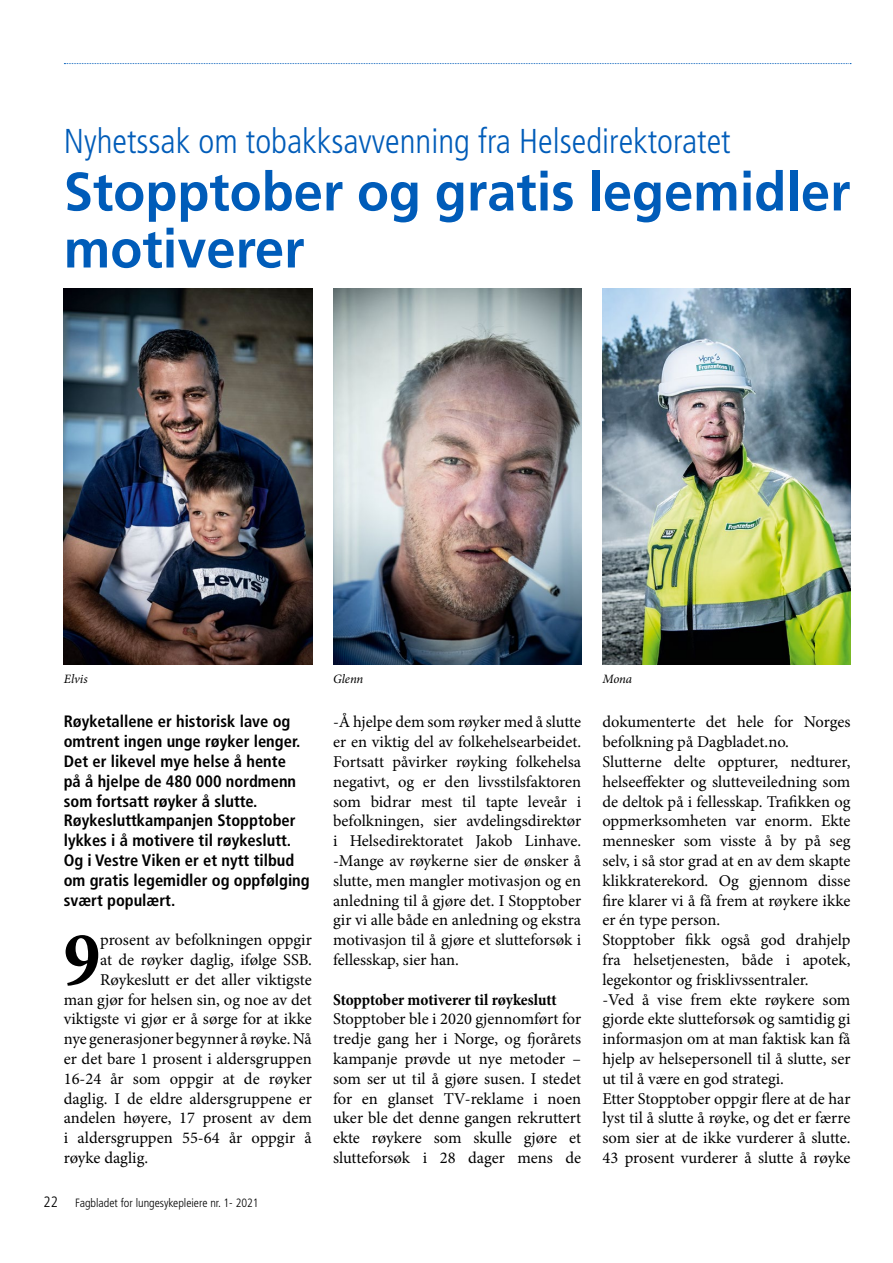
<style>
.page{position:relative;width:893px;height:1263px;background:#fff}
.page>*{position:absolute;margin:0;border:0;box-sizing:border-box;transform-origin:0 0}
.t1{font:700 condensed 78.15px "Minion Pro";color:#000}
.t2{font:700 54px/57px "Frutiger LT Std";color:#005cb9}
.t3{font:300 condensed 34.5px "Frutiger LT Std";color:#005cb9}
.t4{font:16.5px/19.8px "Minion Pro";color:#000;text-align:justify}
.t5{font:700 condensed 16.5px/19.8px "Frutiger LT Std";color:#000}
.t6{font:700 condensed 16.5px "Minion Pro";letter-spacing:-.005em;color:#000}
.t7{font:300 condensed 15px "Frutiger LT Std";color:#000}
.t8{font:italic 12.75px "Minion Pro";letter-spacing:-.005em;color:#000}
.t9{font:300 condensed 12px "Frutiger LT Std";color:#000}
</style>
<div class="page">
<svg style="left:64px;top:63px;width:787px;height:1px"></svg>
<img style="left:64px;top:288px;width:248px;height:376px">
<img style="left:333px;top:288px;width:248px;height:376px">
<img style="left:603px;top:288px;width:248px;height:376px">
<h3 class="t3" style="left:64px;top:122px;width:668px">Nyhetssak om tobakksavvenning fra Helsedirektoratet</h3>
<h2 class="t2" style="left:64px;top:163px;width:788px">Stopptober og gratis legemidler motiverer</h2>
<p class="t8" style="left:64px;top:670px;width:25px">Elvis</p>
<p class="t8" style="left:333px;top:670px;width:32px">Glenn</p>
<p class="t8" style="left:603px;top:670px;width:31px">Mona</p>
<p class="t5" style="left:64px;top:712px;width:247px">Røyketallene er historisk lave og omtrent ingen unge røyker lenger.<br>Det er likevel mye helse å hente<br>på å hjelpe de 480 000 nordmenn som fortsatt røyker å slutte.<br>Røykesluttkampanjen Stopptober lykkes i å motivere til røykeslutt.<br>Og i Vestre Viken er et nytt tilbud om gratis legemidler og oppfølging svært populært.</p>
<h1 class="t1" style="left:64px;top:906px;width:38px">9</h1>
<p class="t4" style="left:100px;top:930px;width:213px">prosent av befolkningen oppgir</p>
<p class="t4" style="left:100px;top:950px;width:213px">at de røyker daglig, ifølge SSB.</p>
<p class="t4" style="left:100px;top:970px;width:213px">Røykeslutt er det aller viktigste</p>
<p class="t4" style="left:64px;top:989px;width:250px">man gjør for helsen sin, og noe av det</p>
<p class="t4" style="left:64px;top:1009px;width:250px">viktigste vi gjør er å sørge for at ikke</p>
<p class="t4" style="left:64px;top:1029px;width:250px">nye generasjoner begynner å røyke. Nå</p>
<p class="t4" style="left:64px;top:1049px;width:249px">er det bare 1 prosent i aldersgruppen</p>
<p class="t4" style="left:64px;top:1069px;width:250px">16-24 år som oppgir at de røyker</p>
<p class="t4" style="left:64px;top:1088px;width:250px">daglig. I de eldre aldersgruppene er</p>
<p class="t4" style="left:64px;top:1108px;width:250px">andelen høyere, 17 prosent av dem</p>
<p class="t4" style="left:64px;top:1128px;width:250px">i aldersgruppen 55-64 år oppgir å</p>
<p class="t4" style="left:64px;top:1148px;width:86px">røyke daglig.</p>
<p class="t7" style="left:44px;top:1193px;width:16px">22</p>
<p class="t9" style="left:75px;top:1196px;width:185px">Fagbladet for lungesykepleiere nr. 1- 2021</p>
<p class="t4" style="left:333px;top:712px;width:250px">-Å hjelpe dem som røyker med å slutte er en viktig del av folkehelsearbeidet.<br>Fortsatt påvirker røyking folkehelsa negativt, og er den livsstilsfaktoren som bidrar mest til tapte leveår i befolkningen, sier avdelingsdirektør i Helsedirektoratet Jakob Linhave. -Mange av røykerne sier de ønsker å slutte, men mangler motivasjon og en anledning til å gjøre det. I Stopptober gir vi alle både en anledning og ekstra motivasjon til å gjøre et slutteforsøk i fellesskap, sier han.</p>
<p class="t6" style="left:333px;top:988px;width:225px">Stopptober motiverer til røykeslutt</p>
<p class="t4" style="left:333px;top:1009px;width:250px">Stopptober ble i 2020 gjennomført for tredje gang her i Norge, og fjorårets kampanje prøvde ut nye metoder – som ser ut til å gjøre susen. I stedet for en glanset TV-reklame i noen uker ble det denne gangen rekruttert ekte røykere som skulle gjøre et slutteforsøk i 28 dager mens de</p>
<p class="t4" style="left:602px;top:712px;width:250px;text-align:left">dokumenterte det hele for Norges befolkning på Dagbladet.no.<br>Slutterne delte oppturer, nedturer, helseeffekter og slutteveiledning som de deltok på i fellesskap. Trafikken og oppmerksomheten var enorm. Ekte mennesker som visste å by på seg selv, i så stor grad at en av dem skapte klikkraterekord. Og gjennom disse fire klarer vi å få frem at røykere ikke er én type person.<br>Stopptober fikk også god drahjelp fra helsetjenesten, både i apotek, legekontor og frisklivssentraler.<br>-Ved å vise frem ekte røykere som gjorde ekte slutteforsøk og samtidig gi informasjon om at man faktisk kan få hjelp av helsepersonell til å slutte, ser ut til å være en god strategi.<br>Etter Stopptober oppgir flere at de har lyst til å slutte å røyke, og det er færre som sier at de ikke vurderer å slutte.<br>43 prosent vurderer å slutte å røyke</p>
</div>
